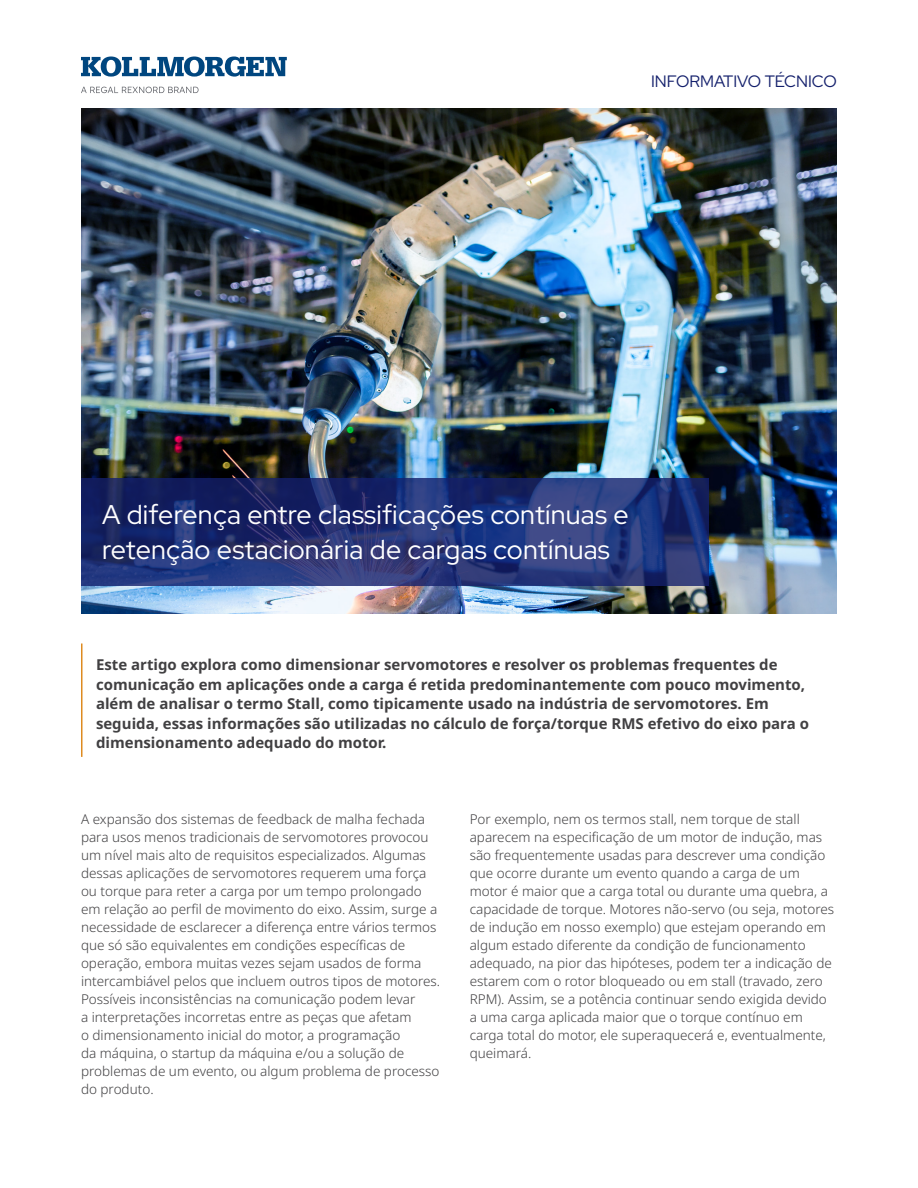
<style>
.page{position:relative;width:918px;height:1188px;background:#fff}
.page>*{position:absolute;margin:0;border:0;box-sizing:border-box;transform-origin:0 0}
.t1{font:27px/34.5px "Red Hat Display";letter-spacing:.01em;color:#fff}
.t2{font:16.5px "Red Hat Display";color:#14206c}
.t3{font:700 15px/19.5px "Noto Sans";color:#414042}
.t4{font:300 13.5px/18px "Noto Sans";color:#414042}
</style>
<div class="page">
<img style="left:81px;top:108px;width:756px;height:505px">
<svg style="left:81px;top:478px;width:627px;height:108px;background:#233174"></svg>
<hr style="left:81px;top:644px;width:1px;height:113px;background:#de8b20">
<svg style="left:81px;top:87px;width:118px;height:6px"></svg>
<svg style="left:81px;top:57px;width:206px;height:20px"></svg>
<p class="t2" style="left:651px;top:71px;width:187px">INFORMATIVO TÉCNICO</p>
<h1 class="t1" style="left:102px;top:497px;width:528px">A diferença entre classificações contínuas e retenção estacionária de cargas contínuas</h1>
<p class="t3" style="left:96px;top:655px;width:715px">Este artigo explora como dimensionar servomotores e resolver os problemas frequentes de comunicação em aplicações onde a carga é retida predominantemente com pouco movimento, além de analisar o termo Stall, como tipicamente usado na indústria de servomotores. Em seguida, essas informações são utilizadas no cálculo de força/torque RMS efetivo do eixo para o dimensionamento adequado do motor.</p>
<p class="t4" style="left:81px;top:811px;width:361px">A expansão dos sistemas de feedback de malha fechada para usos menos tradicionais de servomotores provocou um nível mais alto de requisitos especializados. Algumas dessas aplicações de servomotores requerem uma força ou torque para reter a carga por um tempo prolongado em relação ao perfil de movimento do eixo. Assim, surge a necessidade de esclarecer a diferença entre vários termos que só são equivalentes em condições específicas de operação, embora muitas vezes sejam usados de forma intercambiável pelos que incluem outros tipos de motores.<br>Possíveis inconsistências na comunicação podem levar<br>a interpretações incorretas entre as peças que afetam<br>o dimensionamento inicial do motor, a programação<br>da máquina, o startup da máquina e/ou a solução de problemas de um evento, ou algum problema de processo do produto.</p>
<p class="t4" style="left:470px;top:811px;width:366px">Por exemplo, nem os termos stall, nem torque de stall aparecem na especificação de um motor de indução, mas são frequentemente usadas para descrever uma condição que ocorre durante um evento quando a carga de um motor é maior que a carga total ou durante uma quebra, a capacidade de torque. Motores não-servo (ou seja, motores de indução em nosso exemplo) que estejam operando em algum estado diferente da condição de funcionamento adequado, na pior das hipóteses, podem ter a indicação de estarem com o rotor bloqueado ou em stall (travado, zero RPM). Assim, se a potência continuar sendo exigida devido a uma carga aplicada maior que o torque contínuo em carga total do motor, ele superaquecerá e, eventualmente, queimará.</p>
</div>
